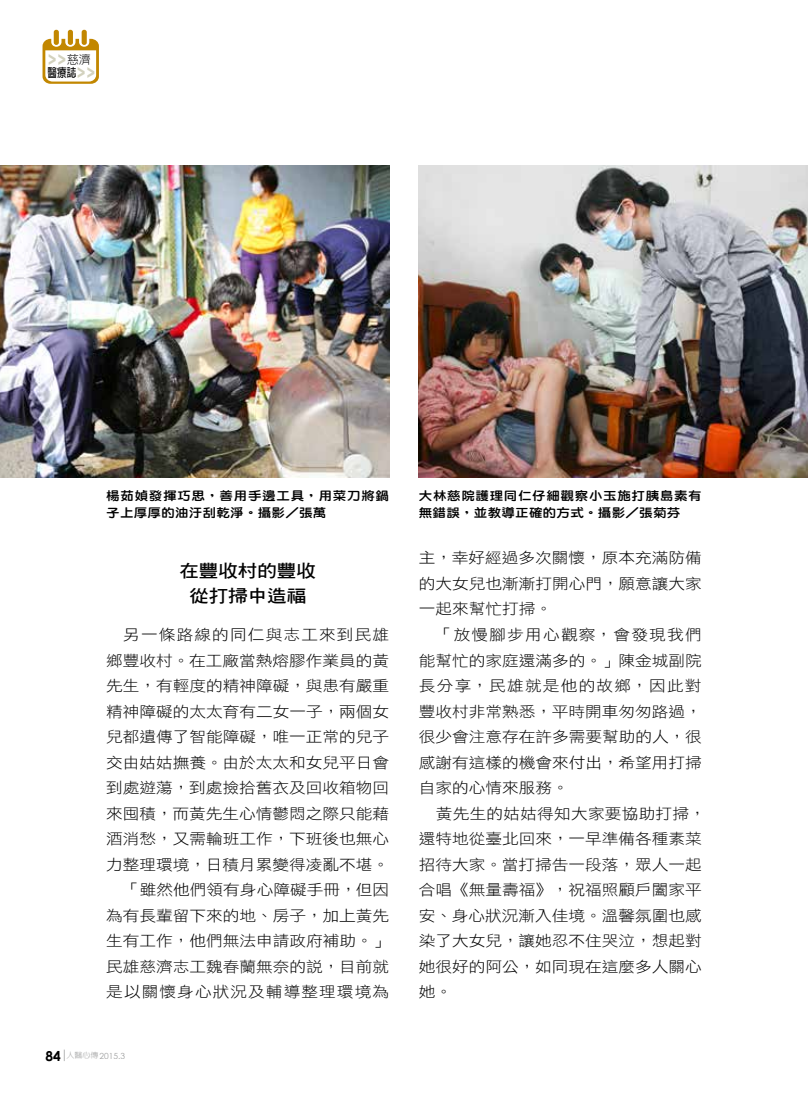
<style>
.page{position:relative;width:808px;height:1106px;background:#fff}
.page>*{position:absolute;margin:0;border:0;box-sizing:border-box;transform-origin:0 0}
.t1{font:17.55px/25.5px "DF Hei Std W7";color:#000;text-align:center;scale:1.11 1}
.t2{font:15px/25.5px "DF Hei Std W3";color:#000;text-align:justify;scale:1.11 1}
.t3{font:12.15px/16.5px "DF Yuan Std W8";letter-spacing:.05em;color:#000;scale:1.11 1}
.t4{font:900 12px/13.5px "Lin Gothic";color:#d3d2be;scale:.8 1}
.t5{font:8.4px "Century Gothic";color:#9fa0a0}
.s1{font-weight:300;color:#000}
.s2{font-weight:700;color:#000}
.s3{font-weight:700;font-size:13.65px;color:#000}
.s4{font-family:"Lin Gothic";font-weight:300;font-size:7.65px}
</style>
<div class="page">
<img style="left:0;top:166px;width:389px;height:311px">
<img style="left:419px;top:166px;width:389px;height:311px">
<div style="left:54px;top:30px;width:5px;height:15px;background:#c28700;border-radius:2px"></div>
<div style="left:68px;top:30px;width:5px;height:15px;background:#c28700;border-radius:2px"></div>
<div style="left:82px;top:30px;width:5px;height:15px;background:#c28700;border-radius:2px"></div>
<svg style="left:43px;top:39px;width:56px;height:45px"></svg>
<svg style="left:64px;top:1049px;width:1px;height:12px"></svg>
<p class="t4" style="left:48px;top:52px;width:61px">＞＞<span class="s1">慈濟</span><span class="s2">醫療誌</span>＞＞</p>
<p class="t3" style="left:106px;top:487px;width:256px">楊茹媜發揮巧思，善用手邊工具，用菜刀將鍋子上厚厚的油汙刮乾淨。攝影／張萬</p>
<p class="t3" style="left:419px;top:487px;width:256px">大林慈院護理同仁仔細觀察小玉施打胰島素有無錯誤，並教導正確的方式。攝影／張菊芬</p>
<p class="t1" style="left:179px;top:557px;width:124px">在豐收村的豐收從打掃中造福</p>
<p class="t2" style="left:106px;top:621px;width:256px;text-align:right">另一條路線的同仁與志工來到民雄鄉豐收村。在工廠當熱熔膠作業員的黃先生，有輕度的精神障礙，與患有嚴重精神障礙的太太育有二女一子，兩個女兒都遺傳了智能障礙，唯一正常的兒子交由姑姑撫養。由於太太和女兒平日會到處遊蕩，到處撿拾舊衣及回收箱物回來囤積，而黃先生心情鬱悶之際只能藉酒消愁，又需輪班工作，下班後也無心力整理環境，日積月累變得凌亂不堪。「雖然他們領有身心障礙手冊，但因為有長輩留下來的地、房子，加上黃先生有工作，他們無法申請政府補助。」民雄慈濟志工魏春蘭無奈的說，目前就是以關懷身心狀況及輔導整理環境為</p>
<p class="t2" style="left:419px;top:545px;width:256px">主，幸好經過多次關懷，原本充滿防備的大女兒也漸漸打開心門，願意讓大家一起來幫忙打掃。</p>
<p class="t2" style="left:419px;top:621px;width:256px;text-indent:17px">「放慢腳步用心觀察，會發現我們能幫忙的家庭還滿多的。」陳金城副院長分享，民雄就是他的故鄉，因此對豐收村非常熟悉，平時開車匆匆路過，很少會注意存在許多需要幫助的人，很感謝有這樣的機會來付出，希望用打掃自家的心情來服務。</p>
<p class="t2" style="left:419px;top:800px;width:260px;text-align:left;text-indent:17px">黃先生的姑姑得知大家要協助打掃，還特地從臺北回來，一早準備各種素菜招待大家。當打掃告一段落，眾人一起合唱《無量壽福》，祝福照顧戶闔家平安、身心狀況漸入佳境。溫馨氛圍也感染了大女兒，讓她忍不住哭泣，想起對她很好的阿公，如同現在這麼多人關心她。</p>
<p class="t5" style="left:45px;top:1050px;width:81px"><span class="s3">84</span> <span class="s4">人醫心傳</span>2015.3</p>
</div>
